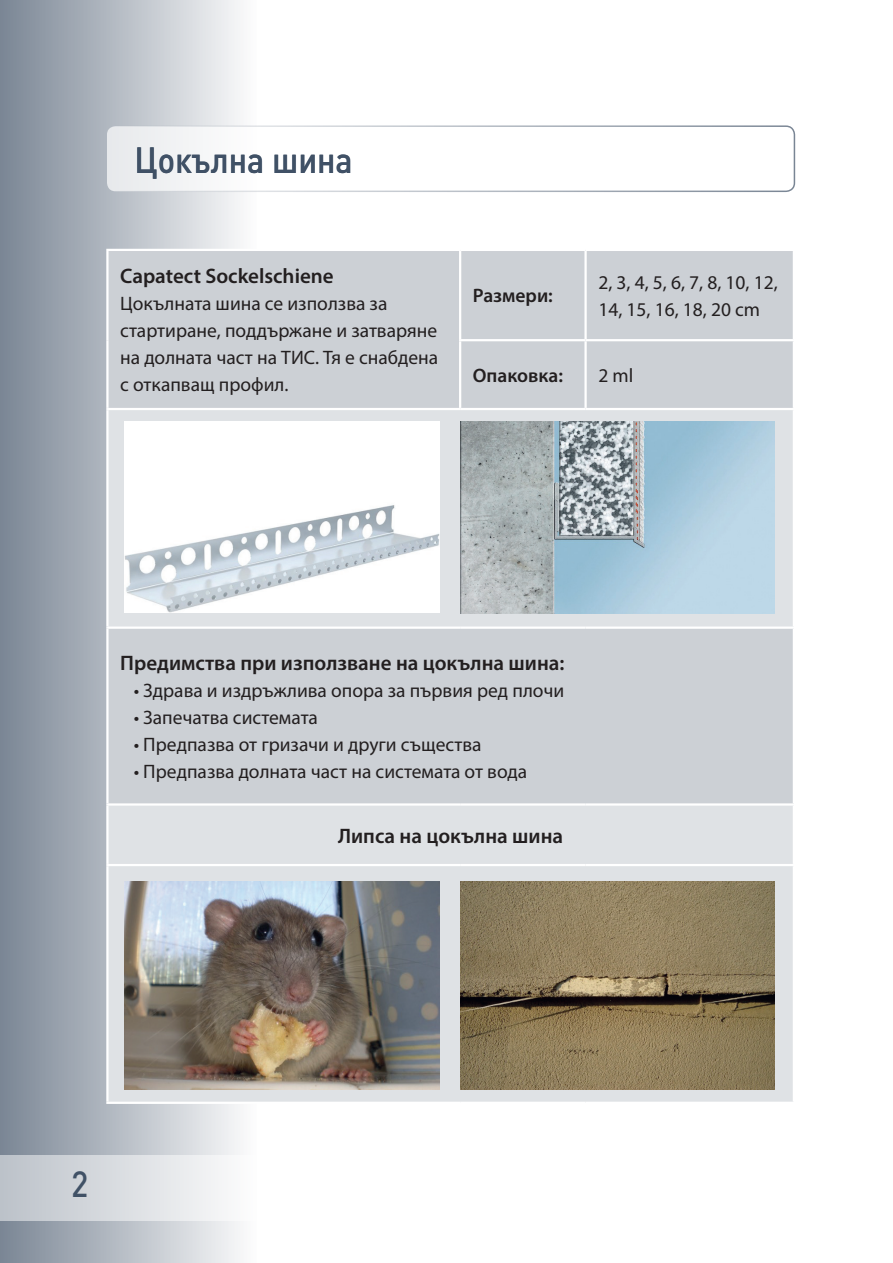
<style>
.page{position:relative;width:893px;height:1263px;background:#fff}
.page>*{position:absolute;margin:0;border:0;box-sizing:border-box;transform-origin:0 0}
.t1{font:500 36px "DIN Pro";color:#405166;scale:.9 1}
.t2{font:600 21px "Myriad Pro";color:#231f20}
.t3{font:19.5px/27px "Myriad Pro";color:#231f20}
.t4{font:600 19.5px "Myriad Pro";color:#231f20}
</style>
<div class="page">
<div style="left:0;top:0;width:257px;height:1263px;background:linear-gradient(to right,#7a8694,#fdfdfd)"></div>
<svg style="left:0;top:1155px;width:257px;height:65px"></svg>
<div style="left:107px;top:126px;width:687px;height:65px;background:#fff;border-radius:9px"></div>
<div style="left:106px;top:125px;width:689px;height:67px;border:2px solid #405166;border-radius:9px"></div>
<div style="left:109px;top:251px;width:684px;height:157px;background:#ccd0d5"></div>
<svg style="left:109px;top:410px;width:684px;height:692px;background:#d4d8dc"></svg>
<hr style="left:106px;top:410px;width:3px;height:216px;background:#fff">
<hr style="left:106px;top:626px;width:354px;height:3px;background:#fff">
<hr style="left:106px;top:629px;width:3px;height:174px;background:#fff">
<hr style="left:460px;top:626px;width:126px;height:3px;background:#fff">
<hr style="left:586px;top:626px;width:209px;height:3px;background:#fff">
<hr style="left:106px;top:803px;width:354px;height:3px;background:#fff">
<hr style="left:106px;top:806px;width:3px;height:58px;background:#fff">
<hr style="left:460px;top:803px;width:126px;height:3px;background:#fff">
<hr style="left:586px;top:803px;width:209px;height:3px;background:#fff">
<hr style="left:106px;top:864px;width:354px;height:2px;background:#fff">
<hr style="left:106px;top:866px;width:3px;height:236px;background:#fff">
<hr style="left:460px;top:864px;width:126px;height:2px;background:#fff">
<hr style="left:586px;top:864px;width:209px;height:2px;background:#fff">
<hr style="left:106px;top:1102px;width:354px;height:2px;background:#fff">
<hr style="left:106px;top:249px;width:354px;height:2px;background:#fff">
<hr style="left:106px;top:251px;width:3px;height:89px;background:#fff">
<hr style="left:106px;top:340px;width:3px;height:68px;background:#fff">
<hr style="left:106px;top:408px;width:354px;height:2px;background:#fff">
<hr style="left:459px;top:251px;width:2px;height:88px;background:#fff">
<hr style="left:584px;top:251px;width:3px;height:88px;background:#fff">
<hr style="left:459px;top:339px;width:127px;height:2px;background:#fff">
<hr style="left:459px;top:341px;width:2px;height:67px;background:#fff">
<hr style="left:586px;top:339px;width:209px;height:2px;background:#fff">
<hr style="left:584px;top:341px;width:3px;height:67px;background:#fff">
<img style="left:125px;top:422px;width:314px;height:190px">
<img style="left:125px;top:881px;width:314px;height:209px">
<img style="left:460px;top:422px;width:315px;height:191px">
<img style="left:460px;top:881px;width:315px;height:209px">
<h1 class="t1" style="left:135px;top:135px;width:244px">Цокълна шина</h1>
<p class="t2" style="left:120px;top:263px;width:215px">Capatect Sockelschiene</p>
<p class="t3" style="left:120px;top:290px;width:320px">Цокълната шина се използва за стартиране, поддържане и затваряне на долната част на ТИС. Тя е снабдена с откапващ профил.</p>
<p class="t4" style="left:473px;top:283px;width:81px">Размери:</p>
<p class="t3" style="left:598px;top:269px;width:181px">2, 3, 4, 5, 6, 7, 8, 10, 12,<br>14, 15, 16, 18, 20 cm</p>
<p class="t4" style="left:473px;top:363px;width:92px">Опаковка:</p>
<p class="t3" style="left:598px;top:362px;width:37px">2 ml</p>
<p class="t2" style="left:120px;top:649px;width:446px">Предимства при използване на цокълна шина:</p>
<p class="t3" style="left:134px;top:677px;width:432px">• Здрава и издръжлива опора за първия ред плочи</p>
<p class="t3" style="left:134px;top:704px;width:186px">• Запечатва системата</p>
<p class="t3" style="left:134px;top:731px;width:349px">• Предпазва от гризачи и други същества</p>
<p class="t3" style="left:134px;top:758px;width:395px">• Предпазва долната част на системата от вода</p>
<p class="t2" style="left:338px;top:822px;width:227px">Липса на цокълна шина</p>
<h1 class="t1" style="left:71px;top:1159px;width:21px">2</h1>
</div>
